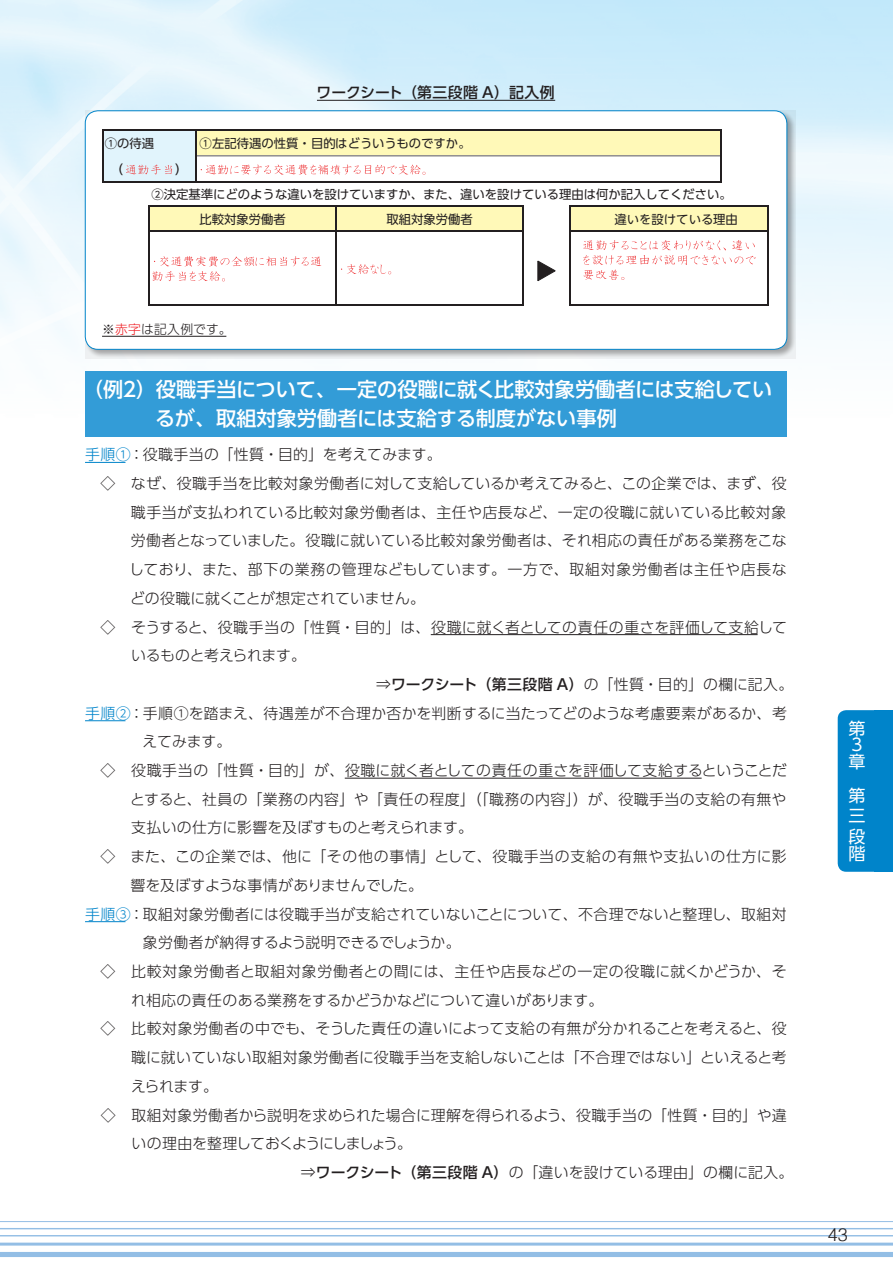
<style>
.page{position:relative;width:893px;height:1263px;background:#fff}
.page>*{position:absolute;margin:0;border:0;box-sizing:border-box;transform-origin:0 0}
.t1{font:500 20.25px/28.7px "UD Shin Go Pr 6 N";color:#fff}
.t2{font:300 18px "Helvetica";color:#231f20}
.t3{font:16.95px "UD Shin Go Pr 6 N";color:#fff}
.t4{font:300 14.85px "UD Shin Go Pr 6 N";letter-spacing:.02em;color:#231f20}
.t5{font:300 14.85px "UD Shin Go Pr 6 N";color:#231f20}
.t6{font:300 14.85px "UD Shin Go Pr 6 N";letter-spacing:.05em;color:#231f20}
.t7{font:300 14.85px "UD Shin Go Pr 6 N";letter-spacing:.055em;color:#231f20}
.t8{font:300 14.85px "UD Shin Go Pr 6 N";letter-spacing:.04em;color:#231f20}
.t9{font:300 14.85px "UD Shin Go Pr 6 N";letter-spacing:.045em;color:#231f20}
.t10{font:300 14.85px "UD Shin Go Pr 6 N";letter-spacing:-.025em;color:#231f20}
.t11{font:300 14.85px "UD Shin Go Pr 6 N";letter-spacing:-.005em;color:#231f20}
.t12{font:300 14.85px "UD Shin Go Pr 6 N";letter-spacing:-.07em;color:#231f20}
.t13{font:500 14.85px "UD Shin Go Pr 6 N";letter-spacing:.015em;color:#231f20}
.t14{font:300 12.75px "UD Shin Go Pr 6 N";letter-spacing:.015em;color:#231f20}
.t15{font:12.3px "UD Shin Go Pr 6 N";color:#231f20}
.t16{font:12.3px "UD Shin Go NT Pr 6 N";color:#231f20}
.t17{font:500 12.3px "UD Shin Go NT Pr 6 N";color:#231f20}
.s1{color:#ee1d23}
.s2{color:#0084ca}
.s3{font-weight:500}
</style>
<div class="page">
<hr style="left:0;top:1228px;width:893px;height:1px;background:#93bee5">
<hr style="left:0;top:1235px;width:893px;height:1px;background:#93bee5">
<hr style="left:0;top:1242px;width:893px;height:3px;background:#93bee5">
<hr style="left:0;top:1221px;width:893px;height:1px;background:#93bee5">
<div style="left:0;top:1252px;width:893px;height:5px;background:#93bee5"></div>
<div style="left:838px;top:710px;width:36px;height:162px;background:#0084ca"></div>
<div style="left:874px;top:710px;width:19px;height:162px;background:#0084ca"></div>
<svg style="left:85px;top:110px;width:711px;height:248px"></svg>
<div style="left:85px;top:111px;width:702px;height:238px;background:#fff;border-radius:13px"></div>
<div style="left:85px;top:111px;width:702px;height:239px;border:1px solid #0084ca;border-radius:13px"></div>
<hr style="left:317px;top:100px;width:238px;height:1px;background:#231f20">
<hr style="left:102px;top:336px;width:124px;height:1px;background:#231f20">
<hr style="left:85px;top:462px;width:40px;height:1px;background:#0084ca">
<hr style="left:431px;top:634px;width:327px;height:1px;background:#231f20">
<hr style="left:85px;top:720px;width:40px;height:1px;background:#0084ca">
<hr style="left:345px;top:778px;width:357px;height:1px;background:#231f20">
<hr style="left:85px;top:921px;width:40px;height:1px;background:#0084ca">
<div style="left:85px;top:371px;width:702px;height:66px;background:#339cd7"></div>
<div style="left:102px;top:130px;width:93px;height:51px;background:#e1f4fc"></div>
<div style="left:569px;top:206px;width:199px;height:25px;background:#fff9b8"></div>
<div style="left:148px;top:206px;width:374px;height:25px;background:#fff9b8"></div>
<div style="left:195px;top:130px;width:525px;height:25px;background:#fff9b8"></div>
<svg style="left:201px;top:164px;width:224px;height:11px"></svg>
<svg style="left:152px;top:256px;width:169px;height:25px"></svg>
<svg style="left:341px;top:264px;width:50px;height:10px"></svg>
<svg style="left:537px;top:260px;width:19px;height:21px"></svg>
<svg style="left:126px;top:165px;width:46px;height:10px"></svg>
<hr style="left:196px;top:155px;width:524px;height:1px;background:#231f20">
<hr style="left:196px;top:156px;width:524px;height:1px;background:#bfbfbf">
<hr style="left:195px;top:130px;width:1px;height:52px;background:#231f20">
<hr style="left:103px;top:181px;width:619px;height:1px;background:#231f20">
<hr style="left:102px;top:130px;width:620px;height:1px;background:#231f20">
<hr style="left:720px;top:130px;width:2px;height:52px;background:#231f20">
<hr style="left:102px;top:130px;width:1px;height:52px;background:#231f20">
<hr style="left:150px;top:206px;width:374px;height:1px;background:#231f20">
<hr style="left:570px;top:206px;width:198px;height:1px;background:#231f20">
<hr style="left:150px;top:230px;width:374px;height:2px;background:#231f20">
<hr style="left:570px;top:230px;width:198px;height:2px;background:#231f20">
<hr style="left:148px;top:206px;width:2px;height:100px;background:#231f20">
<hr style="left:335px;top:207px;width:2px;height:99px;background:#231f20">
<hr style="left:150px;top:305px;width:374px;height:1px;background:#231f20">
<hr style="left:522px;top:207px;width:2px;height:99px;background:#231f20">
<hr style="left:569px;top:206px;width:1px;height:100px;background:#231f20">
<hr style="left:570px;top:305px;width:198px;height:1px;background:#231f20">
<hr style="left:767px;top:207px;width:1px;height:99px;background:#231f20">
<svg style="left:583px;top:240px;width:173px;height:40px"></svg>
<p class="t13" style="left:316px;top:80px;width:240px">ワークシート（第三段階 A）記入例</p>
<p class="t15" style="left:105px;top:133px;width:51px">①の待遇</p>
<p class="t15" style="left:200px;top:133px;width:273px">①左記待遇の性質・目的はどういうものですか。</p>
<p class="t15" style="left:151px;top:185px;width:582px">②決定基準にどのような違いを設けていますか、また、違いを設けている理由は何か記入してください。</p>
<p class="t16" style="left:199px;top:210px;width:88px">比較対象労働者</p>
<p class="t16" style="left:386px;top:210px;width:88px">取組対象労働者</p>
<p class="t16" style="left:615px;top:210px;width:125px">違いを設けている理由</p>
<p class="t17" style="left:111px;top:159px;width:14px">（</p>
<p class="t17" style="left:175px;top:159px;width:14px">）</p>
<p class="t14" style="left:102px;top:319px;width:131px">※<span class="s1">赤字</span>は記入例です。</p>
<h1 class="t1" style="left:155px;top:375px;width:618px;text-indent:-72px">（例２）役職手当について、一定の役職に就く比較対象労働者には支給しているが、取組対象労働者には支給する制度がない事例</h1>
<p class="t4" style="left:85px;top:443px;width:358px"><span class="s2">手順①</span>：役職手当の「性質・目的」を考えてみます。</p>
<p class="t4" style="left:100px;top:471px;width:688px">◇ なぜ、役職手当を比較対象労働者に対して支給しているか考えてみると、この企業では、まず、役</p>
<p class="t8" style="left:131px;top:500px;width:657px">職手当が支払われている比較対象労働者は、主任や店長など、一定の役職に就いている比較対象</p>
<p class="t4" style="left:131px;top:529px;width:657px">労働者となっていました。役職に就いている比較対象労働者は、それ相応の責任がある業務をこな</p>
<p class="t9" style="left:129px;top:557px;width:659px">しており、また、部下の業務の管理などもしています。一方で、取組対象労働者は主任や店長な</p>
<p class="t11" style="left:130px;top:586px;width:296px">どの役職に就くことが想定されていません。</p>
<p class="t4" style="left:101px;top:615px;width:688px">◇ そうすると、役職手当の「性質・目的」は、役職に就く者としての責任の重さを評価して支給して</p>
<p class="t10" style="left:131px;top:643px;width:176px">いるものと考えられます。</p>
<p class="t4" style="left:284px;top:672px;width:511px">　　　　　　⇒<span class="s3">ワークシート（第三段階 A）</span>の「性質・目的」の欄に記入。</p>
<p class="t4" style="left:85px;top:701px;width:703px"><span class="s2">手順②</span>：手順①を踏まえ、待遇差が不合理か否かを判断するに当たってどのような考慮要素があるか、考</p>
<p class="t4" style="left:142px;top:730px;width:90px">えてみます。</p>
<p class="t4" style="left:100px;top:758px;width:688px">◇ 役職手当の「性質・目的」が、役職に就く者としての責任の重さを評価して支給するということだ</p>
<p class="t4" style="left:130px;top:787px;width:658px">とすると、社員の「業務の内容」や「責任の程度」（「職務の内容」）が、役職手当の支給の有無や</p>
<p class="t5" style="left:131px;top:816px;width:343px">支払いの仕方に影響を及ぼすものと考えられます。</p>
<p class="t6" style="left:100px;top:844px;width:688px">◇ また、この企業では、他に「その他の事情」として、役職手当の支給の有無や支払いの仕方に影</p>
<p class="t5" style="left:131px;top:873px;width:294px">響を及ぼすような事情がありませんでした。</p>
<p class="t4" style="left:85px;top:902px;width:703px"><span class="s2">手順③</span>：取組対象労働者には役職手当が支給されていないことについて、不合理でないと整理し、取組対</p>
<p class="t10" style="left:143px;top:931px;width:319px">象労働者が納得するよう説明できるでしょうか。</p>
<p class="t7" style="left:101px;top:959px;width:688px">◇ 比較対象労働者と取組対象労働者との間には、主任や店長などの一定の役職に就くかどうか、そ</p>
<p class="t5" style="left:131px;top:988px;width:474px">れ相応の責任のある業務をするかどうかなどについて違いがあります。</p>
<p class="t4" style="left:101px;top:1017px;width:688px">◇ 比較対象労働者の中でも、そうした責任の違いによって支給の有無が分かれることを考えると、役</p>
<p class="t4" style="left:131px;top:1045px;width:657px">職に就いていない取組対象労働者に役職手当を支給しないことは「不合理ではない」といえると考</p>
<p class="t4" style="left:131px;top:1074px;width:88px">えられます。</p>
<p class="t4" style="left:101px;top:1103px;width:688px">◇ 取組対象労働者から説明を求められた場合に理解を得られるよう、役職手当の「性質・目的」や違</p>
<p class="t12" style="left:131px;top:1132px;width:282px">いの理由を整理しておくようにしましょう。</p>
<p class="t5" style="left:209px;top:1160px;width:586px">　　　　　　⇒<span class="s3">ワークシート（第三段階 A）</span>の「違いを設けている理由」の欄に記入。</p>
<p class="t3" style="left:848px;top:715px;width:19px">第</p>
<p class="t3" style="left:848px;top:731px;width:19px">３</p>
<p class="t3" style="left:848px;top:747px;width:19px">章</p>
<p class="t3" style="left:848px;top:782px;width:19px">第</p>
<p class="t3" style="left:848px;top:802px;width:19px">三</p>
<p class="t3" style="left:848px;top:823px;width:19px">段</p>
<p class="t3" style="left:848px;top:840px;width:19px">階</p>
<p class="t2" style="left:828px;top:1219px;width:22px">43</p>
</div>
